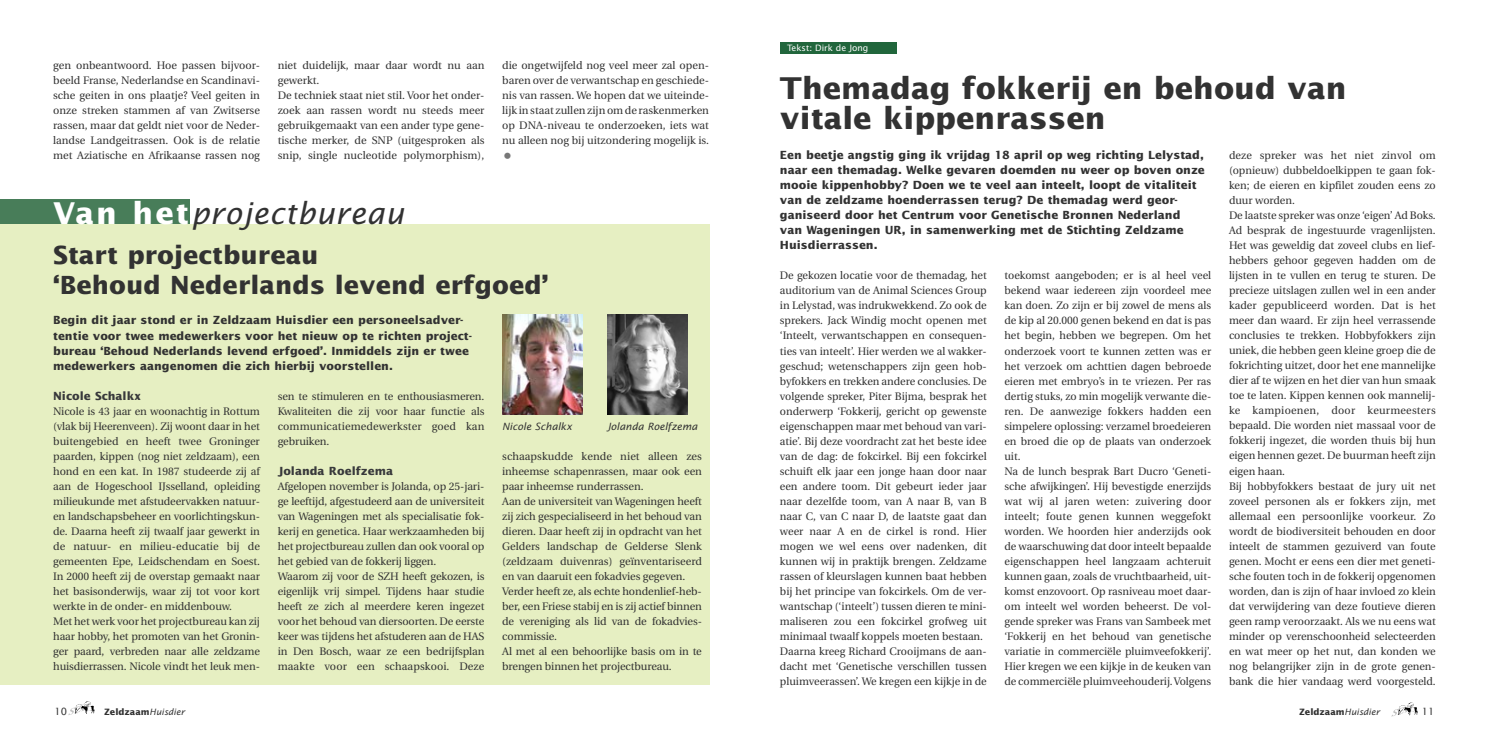
<style>
.page{position:relative;width:1489px;height:745px;background:#fff}
.page>*{position:absolute;margin:0;border:0;box-sizing:border-box;transform-origin:0 0}
.t1{font:700 30px/30px "Lucida Sans";color:#323232}
.t2{font:italic 30px "Lucida Sans";letter-spacing:.02em;color:#323232}
.t3{font:700 25px/30px "Lucida Sans";color:#323232}
.t4{font:700 11.25px/15px "Lucida Sans";color:#323232}
.t5{font:700 11.25px "Lucida Sans";color:#38393b}
.t6{font:10.88px/15px "Utopia";letter-spacing:-.005em;color:#323232}
.t7{font:italic 10px "Lucida Sans";color:#323232}
.t8{font:10px "Lucida Sans";color:#323232}
.t9{font:700 8.75px "Lucida Sans";color:#323232}
.t10{font:8.75px "Lucida Sans";color:#fff}
.s1{font-weight:700;font-style:normal;color:#fff}
.s2{font-weight:400;font-style:italic}
</style>
<div class="page">
<div style="left:0;top:224px;width:709px;height:460px;background:#e6efc2"></div>
<svg style="left:69px;top:701px;width:26px;height:13px"></svg>
<svg style="left:1391px;top:702px;width:26px;height:14px"></svg>
<div style="left:0;top:199px;width:189px;height:25px;background:#487d59"></div>
<img style="left:607px;top:314px;width:80px;height:100px">
<img style="left:502px;top:314px;width:80px;height:100px">
<div style="left:780px;top:43px;width:116px;height:11px;background:#21663c"></div>
<p class="t6" style="left:53px;top:58px;width:208px;text-align:justify">gen onbeantwoord. Hoe passen bijvoor&shy;beeld Franse, Nederlandse en Scandinavi&shy;sche geiten in ons plaatje? Veel geiten in onze streken stammen af van Zwitserse rassen, maar dat geldt niet voor de Neder&shy;landse Landgeitrassen. Ook is de relatie met Aziatische en Afrikaanse rassen nog</p>
<p class="t6" style="left:278px;top:58px;width:208px">niet duidelijk, maar daar wordt nu aan gewerkt.<br>De techniek staat niet stil. Voor het onder&shy;zoek aan rassen wordt nu steeds meer gebruikgemaakt van een ander type gene&shy;tische merker, de SNP (uitgesproken als snip, single nucleotide polymorphism),</p>
<p class="t6" style="left:502px;top:58px;width:208px;text-align:justify">die ongetwijfeld nog veel meer zal open&shy;baren over de verwantschap en geschiede&shy;nis van rassen. We hopen dat we uiteinde&shy;lijk in staat zullen zijn om de raskenmerken op DNA-niveau te onderzoeken, iets wat nu alleen nog bij uitzondering mogelijk is.</p>
<h1 class="t2" style="left:53px;top:194px;width:352px"><span class="s1">Van het</span>projectbureau</h1>
<h2 class="t3" style="left:53px;top:240px;width:497px">Start projectbureau<br>‘Behoud Nederlands levend erfgoed’</h2>
<p class="t4" style="left:53px;top:312px;width:420px">Begin dit jaar stond er in Zeldzaam Huisdier een personeelsadver&shy;tentie voor twee medewerkers voor het nieuw op te richten project&shy;bureau ‘Behoud Nederlands levend erfgoed’. Inmiddels zijn er twee medewerkers aangenomen die zich hierbij voorstellen.</p>
<p class="t5" style="left:53px;top:388px;width:89px">Nicole Schalkx</p>
<p class="t6" style="left:53px;top:403px;width:208px">Nicole is 43 jaar en woonachtig in Rottum (vlak bij Heerenveen). Zij woont daar in het buitengebied en heeft twee Groninger paarden, kippen (nog niet zeldzaam), een hond en een kat. In 1987 studeerde zij af aan de Hogeschool IJsselland, opleiding milieukunde met afstudeervakken natuur&shy;en landschapsbeheer en voorlichtingskun&shy;de. Daarna heeft zij twaalf jaar gewerkt in de natuur- en milieu-educatie bij de gemeenten Epe, Leidschendam en Soest.<br>In 2000 heeft zij de overstap gemaakt naar het basisonderwijs, waar zij tot voor kort werkte in de onder- en middenbouw.<br>Met het werk voor het projectbureau kan zij haar hobby, het promoten van het Gronin&shy;ger paard, verbreden naar alle zeldzame huisdierrassen. Nicole vindt het leuk men-</p>
<p class="t6" style="left:278px;top:388px;width:208px;text-align:justify">sen te stimuleren en te enthousiasmeren.<br>Kwaliteiten die zij voor haar functie als communicatiemedewerkster goed kan gebruiken.</p>
<p class="t5" style="left:278px;top:463px;width:117px">Jolanda Roelfzema</p>
<p class="t6" style="left:278px;top:478px;width:208px">Afgelopen november is Jolanda, op 25-jari&shy;ge leeftijd, afgestudeerd aan de universiteit van Wageningen met als specialisatie fok&shy;kerij en genetica. Haar werkzaamheden bij het projectbureau zullen dan ook vooral op het gebied van de fokkerij liggen.<br>Waarom zij voor de SZH heeft gekozen, is eigenlijk vrij simpel. Tijdens haar studie heeft ze zich al meerdere keren ingezet voor het behoud van diersoorten. De eerste keer was tijdens het afstuderen aan de HAS in Den Bosch, waar ze een bedrijfsplan maakte voor een schaapskooi. Deze</p>
<p class="t7" style="left:502px;top:419px;width:71px">Nicole Schalkx</p>
<p class="t7" style="left:607px;top:419px;width:92px">Jolanda Roelfzema</p>
<p class="t6" style="left:502px;top:448px;width:201px">schaapskudde kende niet alleen zes inheemse schapenrassen, maar ook een paar inheemse runderrassen.<br>Aan de universiteit van Wageningen heeft zij zich gespecialiseerd in het behoud van dieren. Daar heeft zij in opdracht van het Gelders landschap de Gelderse Slenk (zeldzaam duivenras) geïnventariseerd en van daaruit een fokadvies gegeven.<br>Verder heeft ze, als echte hondenlief-heb&shy;ber, een Friese stabij en is zij actief binnen de vereniging als lid van de fokadvies&shy;commissie.<br>Al met al een behoorlijke basis om in te brengen binnen het projectbureau.</p>
<p class="t10" style="left:787px;top:43px;width:83px">Tekst: Dirk de Jong</p>
<h1 class="t1" style="left:780px;top:73px;width:568px">Themadag fokkerij en behoud van vitale kippenrassen</h1>
<p class="t4" style="left:780px;top:147px;width:426px">Een beetje angstig ging ik vrijdag 18 april op weg richting Lelystad, naar een themadag. Welke gevaren doemden nu weer op boven onze mooie kippenhobby? Doen we te veel aan inteelt, loopt de vitaliteit van de zeldzame hoenderrassen terug? De themadag werd geor&shy;ganiseerd door het Centrum voor Genetische Bronnen Nederland van Wageningen UR, in samenwerking met de Stichting Zeldzame Huisdierrassen.</p>
<p class="t6" style="left:1228px;top:148px;width:208px">deze spreker was het niet zinvol om (opnieuw) dubbeldoelkippen te gaan fok&shy;ken; de eieren en kipfilet zouden eens zo duur worden.<br>De laatste spreker was onze ‘eigen’ Ad Boks.<br>Ad besprak de ingestuurde vragenlijsten.<br>Het was geweldig dat zoveel clubs en lief&shy;hebbers gehoor gegeven hadden om de lijsten in te vullen en terug te sturen. De precieze uitslagen zullen wel in een ander kader gepubliceerd worden. Dat is het meer dan waard. Er zijn heel verrassende conclusies te trekken. Hobbyfokkers zijn uniek, die hebben geen kleine groep die de fokrichting uitzet, door het ene mannelijke dier af te wijzen en het dier van hun smaak toe te laten. Kippen kennen ook mannelij&shy;ke kampioenen, door keurmeesters bepaald. Die worden niet massaal voor de fokkerij ingezet, die worden thuis bij hun eigen hennen gezet. De buurman heeft zijn eigen haan.<br>Bij hobbyfokkers bestaat de jury uit net zoveel personen als er fokkers zijn, met allemaal een persoonlijke voorkeur. Zo wordt de biodiversiteit behouden en door inteelt de stammen gezuiverd van foute genen. Mocht er eens een dier met geneti&shy;sche fouten toch in de fokkerij opgenomen worden, dan is zijn of haar invloed zo klein dat verwijdering van deze foutieve dieren geen ramp veroorzaakt. Als we nu eens wat minder op verenschoonheid selecteerden en wat meer op het nut, dan konden we nog belangrijker zijn in de grote genen&shy;bank die hier vandaag werd voorgesteld.</p>
<p class="t6" style="left:780px;top:268px;width:208px">De gekozen locatie voor de themadag, het auditorium van de Animal Sciences Group in Lelystad, was indrukwekkend. Zo ook de sprekers. Jack Windig mocht openen met ‘Inteelt, verwantschappen en consequen&shy;ties van inteelt’. Hier werden we al wakker&shy;geschud; wetenschappers zijn geen hob&shy;byfokkers en trekken andere conclusies. De volgende spreker, Piter Bijma, besprak het onderwerp ‘Fokkerij, gericht op gewenste eigenschappen maar met behoud van vari&shy;atie’. Bij deze voordracht zat het beste idee van de dag: de fokcirkel. Bij een fokcirkel schuift elk jaar een jonge haan door naar een andere toom. Dit gebeurt ieder jaar naar dezelfde toom, van A naar B, van B naar C, van C naar D, de laatste gaat dan weer naar A en de cirkel is rond. Hier mogen we wel eens over nadenken, dit kunnen wij in praktijk brengen. Zeldzame rassen of kleurslagen kunnen baat hebben bij het principe van fokcirkels. Om de ver&shy;wantschap (‘inteelt’) tussen dieren te mini&shy;maliseren zou een fokcirkel grofweg uit minimaal twaalf koppels moeten bestaan.<br>Daarna kreeg Richard Crooijmans de aan&shy;dacht met ‘Genetische verschillen tussen pluimveerassen’. We kregen een kijkje in de</p>
<p class="t6" style="left:1004px;top:268px;width:208px">toekomst aangeboden; er is al heel veel bekend waar iedereen zijn voordeel mee kan doen. Zo zijn er bij zowel de mens als de kip al 20.000 genen bekend en dat is pas het begin, hebben we begrepen. Om het onderzoek voort te kunnen zetten was er het verzoek om achttien dagen bebroede eieren met embryo’s in te vriezen. Per ras dertig stuks, zo min mogelijk verwante die&shy;ren. De aanwezige fokkers hadden een simpelere oplossing: verzamel broedeieren en broed die op de plaats van onderzoek uit.<br>Na de lunch besprak Bart Ducro ‘Geneti&shy;sche afwijkingen’. Hij bevestigde enerzijds wat wij al jaren weten: zuivering door inteelt; foute genen kunnen weggefokt worden. We hoorden hier anderzijds ook de waarschuwing dat door inteelt bepaalde eigenschappen heel langzaam achteruit kunnen gaan, zoals de vruchtbaarheid, uit&shy;komst enzovoort. Op rasniveau moet daar&shy;om inteelt wel worden beheerst. De vol&shy;gende spreker was Frans van Sambeek met ‘Fokkerij en het behoud van genetische variatie in commerciële pluimveefokkerij’.<br>Hier kregen we een kijkje in de keuken van de commerciële pluimveehouderij. Volgens</p>
<p class="t8" style="left:54px;top:704px;width:14px">10</p>
<p class="t9" style="left:104px;top:706px;width:82px">Zeldzaam<span class="s2">Huisdier</span></p>
<p class="t9" style="left:1298px;top:706px;width:82px">Zeldzaam<span class="s2">Huisdier</span></p>
<p class="t8" style="left:1421px;top:704px;width:14px">11</p>
</div>
